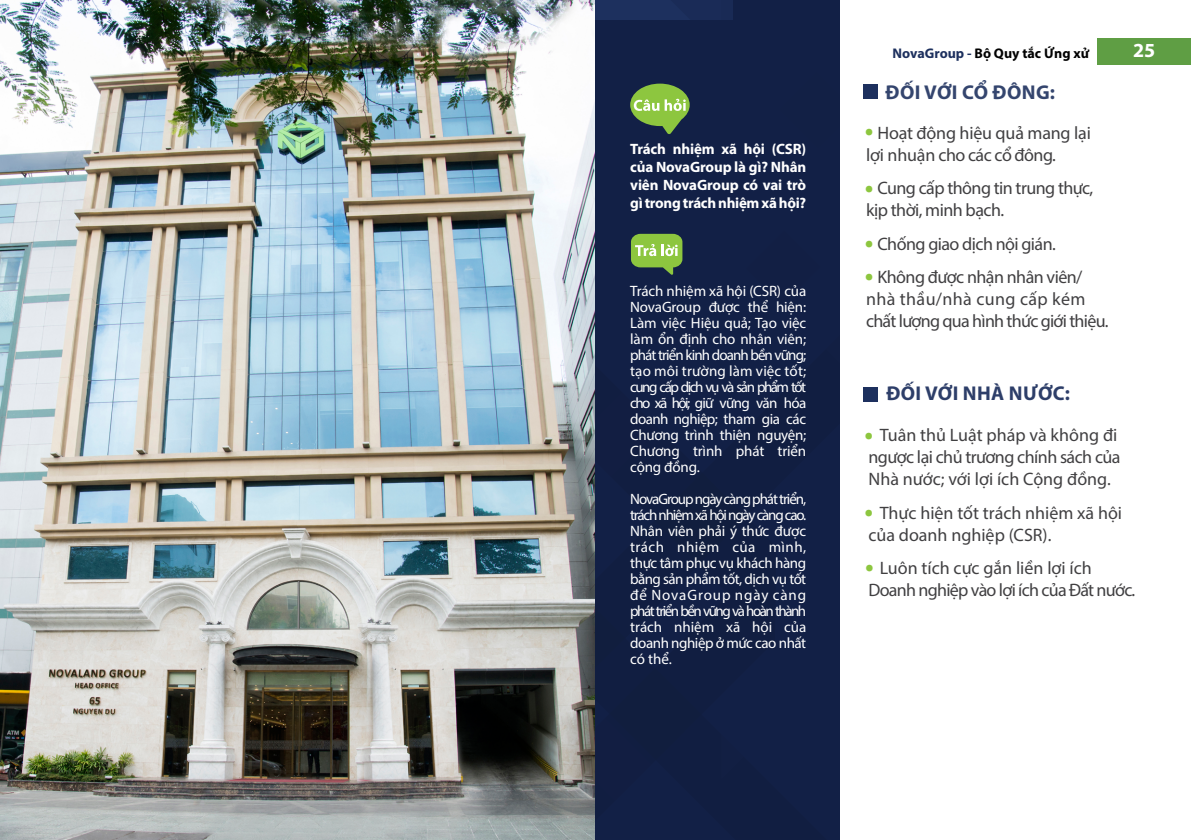
<style>
.page{position:relative;width:1191px;height:840px;background:#fff}
.page>*{position:absolute;margin:0;border:0;box-sizing:border-box;transform-origin:0 0}
.t1{font:700 36px/77.4px "Myriad Pro";color:#8dc63f}
.t2{font:700 20px "Myriad Pro";letter-spacing:.02em;color:#2d3e69}
.t3{font:700 20px "Myriad Pro";letter-spacing:.02em;color:#34456e}
.t4{font:700 20px "Myriad Pro";color:#fff}
.t5{font:18px/22px "Myriad Pro";letter-spacing:-.03em;color:#414042}
.t6{font:18px/22px "Myriad Pro";color:#414042;text-align:center}
.t7{font:18px/22px "Myriad Pro";letter-spacing:-.01em;color:#414042}
.t8{font:15px/16px "Myriad Pro";letter-spacing:-.02em;color:#fff;text-align:justify}
.t9{font:700 15px/18px "Myriad Pro";letter-spacing:-.02em;color:#fff;text-align:justify}
.t10{font:700 14px "Myriad Pro";color:#000}
.s1{color:#1d305e}
</style>
<div class="page">
<div style="left:1098px;top:38px;width:93px;height:27px;background:#5f9e44"></div>
<img style="left:0;top:0;width:595px;height:838px">
<div style="left:776px;top:778px;width:63px;height:61px;background:#122046"></div>
<div style="left:595px;top:21px;width:29px;height:114px;background:#122046"></div>
<svg style="left:624px;top:0;width:97px;height:135px;background:#13224a"></svg>
<div style="left:766px;top:664px;width:73px;height:114px;background:#122046"></div>
<div style="left:721px;top:0;width:118px;height:135px;background:#122046"></div>
<div style="left:595px;top:664px;width:171px;height:175px;background:#111e41"></div>
<div style="left:595px;top:135px;width:244px;height:529px;background:#122046"></div>
<svg style="left:630px;top:84px;width:59px;height:50px;background:#719951"></svg>
<svg style="left:631px;top:234px;width:51px;height:40px;background:#84af55"></svg>
<div style="left:863px;top:84px;width:14px;height:15px;background:#1d305e"></div>
<div style="left:863px;top:386px;width:14px;height:15px;background:#1d305e"></div>
<p class="t9" style="left:630px;top:139px;width:178px">Trách nhiệm xã hội (CSR) của NovaGroup là gì? Nhân viên NovaGroup có vai trò gì trong trách nhiệm xã hội?</p>
<p class="t8" style="left:630px;top:282px;width:178px">Trách nhiệm xã hội (CSR) của NovaGroup được thể hiện:<br>Làm việc Hiệu quả; Tạo việc làm ổn định cho nhân viên; phát triển kinh doanh bền vững; tạo môi trường làm việc tốt; cung cấp dịch vụ và sản phẩm tốt cho xã hội; giữ vững văn hóa doanh nghiệp; tham gia các Chương trình thiện nguyện; Chương trình phát triển cộng đồng.</p>
<p class="t8" style="left:630px;top:490px;width:178px">NovaGroup ngày càng phát triển, trách nhiệm xã hội ngày càng cao.<br>Nhân viên phải ý thức được trách nhiệm của mình, thực tâm phục vụ khách hàng bằng sản phẩm tốt, dịch vụ tốt để NovaGroup ngày càng phát triển bền vững và hoàn thành trách nhiệm xã hội của doanh nghiệp ở mức cao nhất có thể.</p>
<p class="t10" style="left:892px;top:44px;width:198px"><span class="s1">NovaGroup -</span> Bộ Quy tắc Ứng xử</p>
<h2 class="t4" style="left:1133px;top:37px;width:24px">25</h2>
<h2 class="t3" style="left:885px;top:79px;width:171px">ĐỐI VỚI CỔ ĐÔNG:</h2>
<p class="t7" style="left:866px;top:121px;width:226px;text-indent:11px">Hoạt động hiệu quả mang lại lợi nhuận cho các cổ đông.</p>
<p class="t5" style="left:866px;top:177px;width:229px;text-indent:11px">Cung cấp thông tin trung thực, kịp thời, minh bạch.</p>
<p class="t5" style="left:877px;top:226px;width:207px;line-height:33.4px">Chống giao dịch nội gián.<br>Không được nhận nhân viên/</p>
<p class="t5" style="left:866px;top:287px;width:244px">nhà thầu/nhà cung cấp kém chất lượng qua hình thức giới thiệu.</p>
<h1 class="t1" style="left:864px;top:83px;width:11px">.</h1>
<h1 class="t1" style="left:864px;top:139px;width:11px">.</h1>
<h1 class="t1" style="left:864px;top:195px;width:11px">.</h1>
<h1 class="t1" style="left:864px;top:227px;width:11px">.</h1>
<h2 class="t2" style="left:886px;top:380px;width:185px">ĐỐI VỚI NHÀ NƯỚC:</h2>
<p class="t6" style="left:868px;top:424px;width:254px">Tuân thủ Luật pháp và không đi ngược lại chủ trương chính sách của<br>Nhà nước; với lợi ích Cộng đồng.</p>
<p class="t6" style="left:868px;top:501px;width:255px;text-align:left;text-indent:11px">Thực hiện tốt trách nhiệm xã hội của doanh nghiệp (CSR).</p>
<p class="t5" style="left:868px;top:556px;width:268px;text-indent:11px">Luôn tích cực gắn liền lợi ích<br>Doanh nghiệp vào lợi ích của Đất nước.</p>
<h1 class="t1" style="left:864px;top:386px;width:11px">. .</h1>
<h1 class="t1" style="left:864px;top:519px;width:11px">.</h1>
</div>
